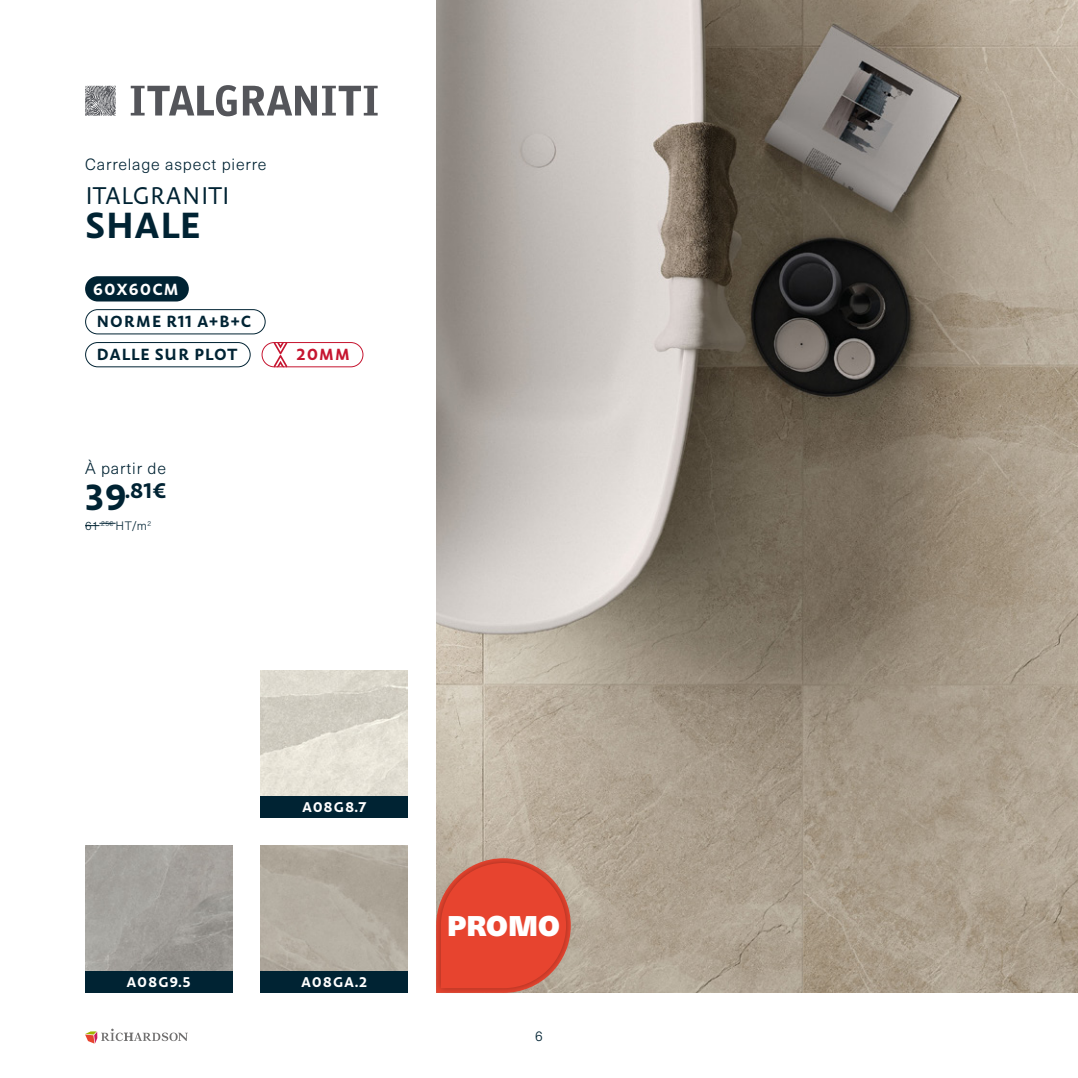
<style>
.page{position:relative;width:1078px;height:1078px;background:#fff}
.page>*{position:absolute;margin:0;border:0;box-sizing:border-box;transform-origin:0 0}
.t1{font:700 36px "Carolineale";letter-spacing:-.005em;color:#002333}
.t2{font:28px "Neue Haas Unica W1 G X Black";color:#fff}
.t3{font:24px "Carolineale";letter-spacing:-.01em;color:#002333}
.t4{font:700 21px "Carolineale";color:#002333}
.t5{font:300 16px "Neue Haas Unica W1 G";letter-spacing:.05em;color:#002333}
.t6{font:700 16px "Carolineale";letter-spacing:.045em;color:#002333}
.t7{font:700 16px "Carolineale";letter-spacing:.025em;color:#002333}
.t8{font:700 16px "Carolineale";letter-spacing:.05em;color:#fff}
.t9{font:700 16px "Carolineale";color:#c61530}
.t10{font:700 14px "Carolineale";letter-spacing:.05em;color:#fff}
.t11{font:300 14px "Neue Haas Unica W1 G";color:#002333}
.t12{font:300 12px "Neue Haas Unica W1 G";color:#002333}
.s1{font-size:36px}
</style>
<div class="page">
<svg style="left:85px;top:1028px;width:103px;height:15px"></svg>
<img style="left:436px;top:0;width:641px;height:992px">
<svg style="left:85px;top:523px;width:31px;height:3px"></svg>
<div style="left:433px;top:856px;width:139px;height:138px;background:#000;opacity:.33"></div>
<svg style="left:436px;top:858px;width:134px;height:134px;background:#dd533f"></svg>
<img style="left:85px;top:845px;width:147px;height:126px">
<img style="left:260px;top:670px;width:147px;height:126px">
<svg style="left:85px;top:86px;width:31px;height:30px"></svg>
<svg style="left:243px;top:86px;width:134px;height:29px"></svg>
<svg style="left:131px;top:85px;width:106px;height:31px"></svg>
<div style="left:85px;top:276px;width:104px;height:25px;background:#002333;border-radius:13px"></div>
<div style="left:85px;top:309px;width:180px;height:25px;border:1px solid #002333;border-radius:12px"></div>
<div style="left:85px;top:342px;width:165px;height:25px;border:1px solid #002333;border-radius:12px"></div>
<div style="left:261px;top:342px;width:102px;height:25px;border:1px solid #c61530;border-radius:12px"></div>
<svg style="left:273px;top:342px;width:14px;height:25px"></svg>
<div style="left:260px;top:796px;width:147px;height:21px;background:#002333"></div>
<div style="left:260px;top:971px;width:147px;height:21px;background:#002333"></div>
<div style="left:85px;top:971px;width:147px;height:21px;background:#002333"></div>
<p class="t5" style="left:85px;top:153px;width:183px">Carrelage aspect pierre</p>
<p class="t3" style="left:85px;top:177px;width:146px">ITALGRANITI</p>
<p class="t1" style="left:85px;top:197px;width:117px">SHALE</p>
<p class="t8" style="left:93px;top:277px;width:87px">60X60CM</p>
<p class="t6" style="left:96px;top:309px;width:156px">NORME R11 A+B+C</p>
<p class="t7" style="left:96px;top:341px;width:142px">DALLE SUR PLOT</p>
<p class="t9" style="left:296px;top:341px;width:55px">20MM</p>
<p class="t5" style="left:85px;top:456px;width:82px">À partir de</p>
<p class="t4" style="left:85px;top:474px;width:83px"><span class="s1">39</span>.81€</p>
<p class="t12" style="left:85px;top:516px;width:68px">61<sup>.25€</sup> HT/m<sup>2</sup></p>
<p class="t10" style="left:302px;top:795px;width:66px">A08G8.7</p>
<p class="t10" style="left:126px;top:970px;width:66px">A08G9.5</p>
<p class="t10" style="left:301px;top:970px;width:68px">A08GA.2</p>
<p class="t2" style="left:447px;top:902px;width:114px">PROMO</p>
<p class="t11" style="left:535px;top:1025px;width:9px">6</p>
</div>
